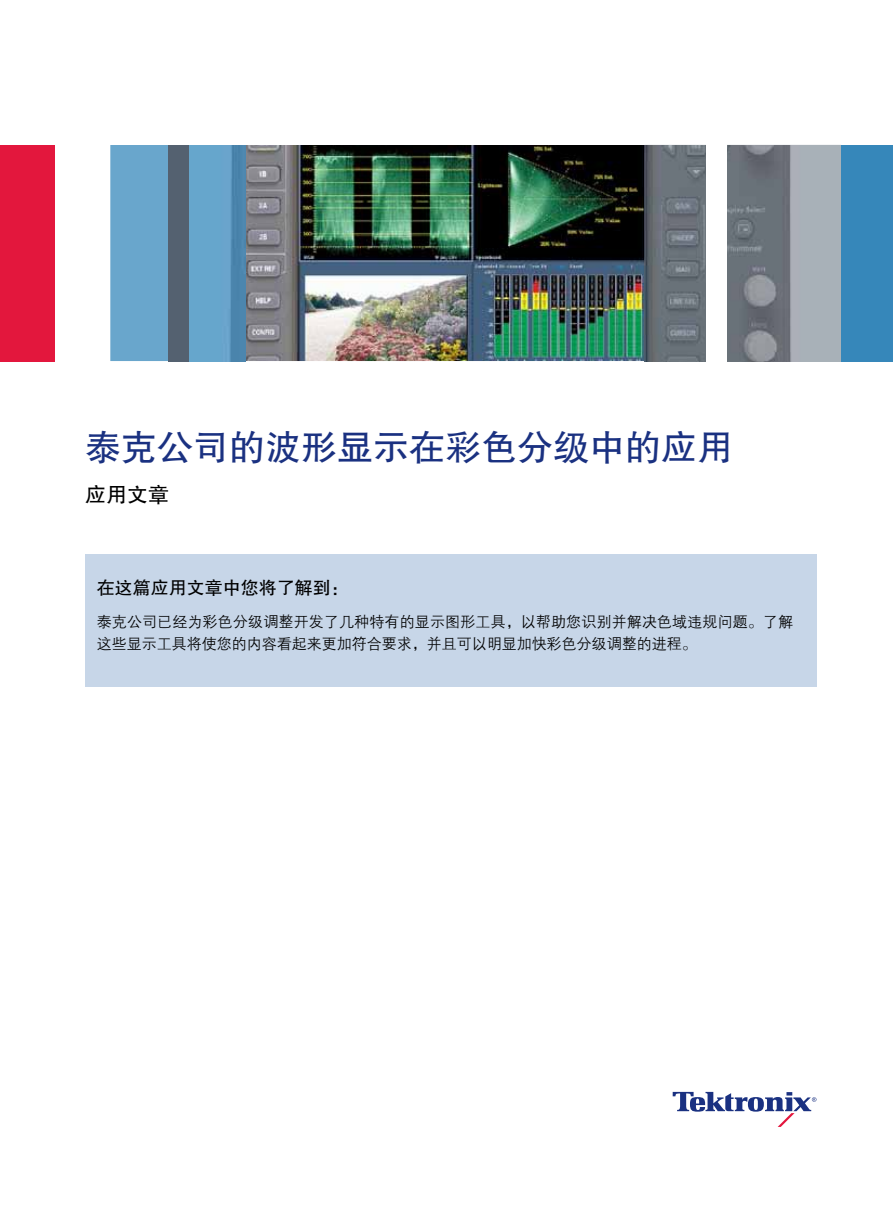
<style>
.page{position:relative;width:893px;height:1212px;background:#fff}
.page>*{position:absolute;margin:0;border:0;box-sizing:border-box;transform-origin:0 0}
.t1{font:36px "FZHTJW GB1 0";color:#1a3181}
.t2{font:21px "FZHTJW GB1 0";color:#000}
.t3{font:18px "FZHTJW GB1 0";color:#000}
.t4{font:15px/22.5px "FZZDXJW GB1 0";letter-spacing:.01em;color:#000}
</style>
<div class="page">
<div style="left:0;top:145px;width:54px;height:216px;background:#e3173d"></div>
<img style="left:245px;top:145px;width:400px;height:216px">
<img style="left:645px;top:145px;width:196px;height:216px">
<div style="left:110px;top:145px;width:58px;height:216px;background:#69a6cc"></div>
<img style="left:188px;top:145px;width:57px;height:216px">
<div style="left:168px;top:145px;width:20px;height:216px;background:#546170"></div>
<div style="left:706px;top:140px;width:21px;height:242px;background:#fff"></div>
<div style="left:841px;top:145px;width:52px;height:216px;background:#3687ba"></div>
<div style="left:85px;top:555px;width:731px;height:132px;background:#c7d6e8"></div>
<svg style="left:673px;top:1092px;width:143px;height:35px"></svg>
<h1 class="t1" style="left:85px;top:428px;width:650px">泰克公司的波形显示在彩色分级中的应用</h1>
<h2 class="t2" style="left:85px;top:483px;width:85px">应用文章</h2>
<p class="t3" style="left:97px;top:578px;width:253px">在这篇应用文章中您将了解到：</p>
<p class="t4" style="left:97px;top:611px;width:698px">泰克公司已经为彩色分级调整开发了几种特有的显示图形工具，以帮助您识别并解决色域违规问题。了解这些显示工具将使您的内容看起来更加符合要求，并且可以明显加快彩色分级调整的进程。</p>
</div>
